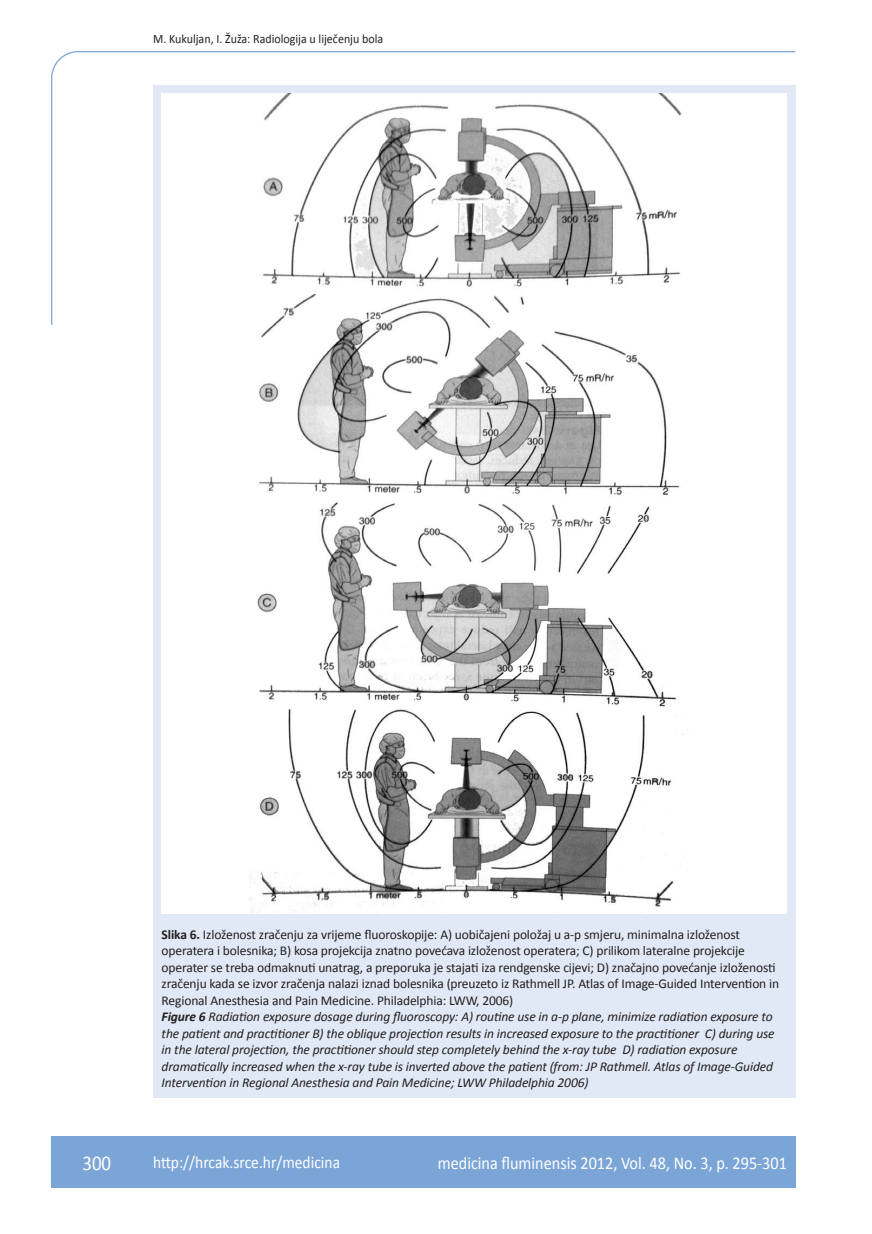
<style>
.page{position:relative;width:872px;height:1234px;background:#fff}
.page>*{position:absolute;margin:0;border:0;box-sizing:border-box;transform-origin:0 0}
.t1{font:21px "Calibri";color:#fff;scale:.9 1}
.t2{font:18px "Calibri";color:#fff;scale:.9 1}
.t3{font:17.25px "Calibri";color:#fff;scale:.9 1}
.potpis_slika{font:italic 13.5px/16.5px "Calibri";letter-spacing:-.01em;color:#231f20}
.glava{font:12.75px "Calibri";color:#231f20;scale:.94 1}
.s1{font-weight:700;font-style:normal}
.s2{font-style:normal}
.s3{font-weight:700}
</style>
<div class="page">
<svg style="left:51px;top:51px;width:745px;height:275px"></svg>
<div style="left:51px;top:1135px;width:744px;height:51px;background:#7ca5d7"></div>
<div style="left:153px;top:85px;width:642px;height:1012px;background:#e1e9f6"></div>
<div style="left:162px;top:94px;width:625px;height:819px;background:#fff"></div>
<img style="left:250px;top:94px;width:433px;height:815px">
<p class="glava" style="left:153px;top:30px;width:246px">M. Kukuljan, I. Žuža: Radiologija u liječenju bola</p>
<p class="potpis_slika" style="left:162px;top:925px;width:619px"><span class="s1">Slika 6.</span> <span class="s2">Izloženost zračenju za vrijeme fluoroskopije: A) uobičajeni položaj u a-p smjeru, minimalna izloženost operatera i bolesnika; B) kosa projekcija znatno povećava izloženost operatera; C) prilikom lateralne projekcije operater se treba odmaknuti unatrag, a preporuka je stajati iza rendgenske cijevi; D) značajno povećanje izloženosti zračenju kada se izvor zračenja nalazi iznad bolesnika (preuzeto iz Rathmell JP. Atlas of Image-Guided Intervention in Regional Anesthesia and Pain Medicine. Philadelphia: LWW, 2006)<br></span><span class="s3">Figure 6</span> Radiation exposure dosage during fluoroscopy: A) routine use in a-p plane, minimize radiation exposure to the patient and practitioner B) the oblique projection results in increased exposure to the practitioner C) during use in the lateral projection, the practitioner should step completely behind the x-ray tube D) radiation exposure dramatically increased when the x-ray tube is inverted above the patient (from: JP Rathmell. Atlas of Image-Guided Intervention in Regional Anesthesia and Pain Medicine; LWW Philadelphia 2006)</p>
<p class="t1" style="left:82px;top:1149px;width:33px">300</p>
<p class="t3" style="left:153px;top:1150px;width:209px">http://hrcak.srce.hr/medicina</p>
<p class="t2" style="left:438px;top:1151px;width:389px">medicina fluminensis 2012, Vol. 48, No. 3, p. 295-301</p>
</div>
